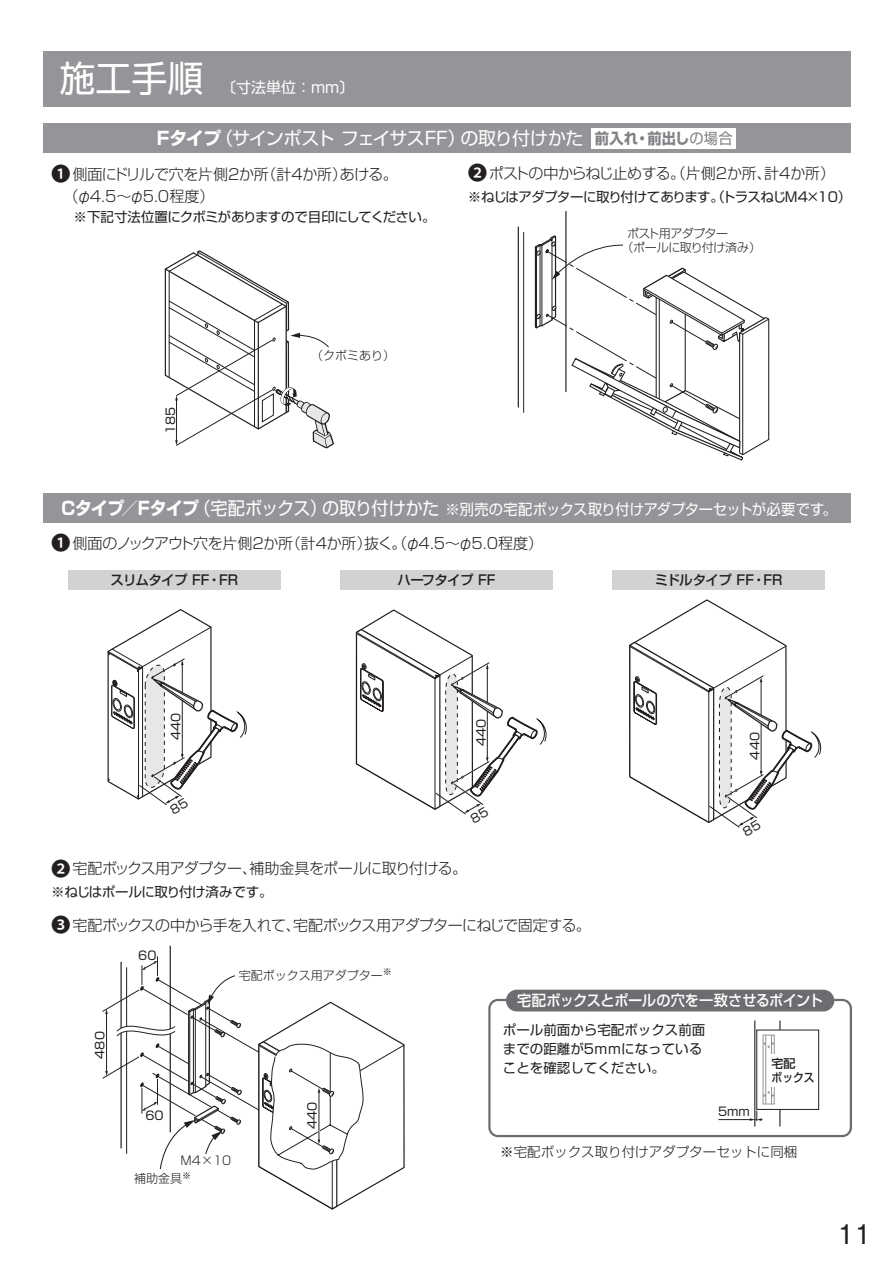
<style>
.page{position:relative;width:893px;height:1263px;background:#fff}
.page>*{position:absolute;margin:0;border:0;box-sizing:border-box;transform-origin:0 0}
.t1{font:36px "Shin Go Pro Regular 90 msp RKSJ H";color:#fff}
.t2{font:500 27px "Gothic BBB Pro";color:#231f20}
.t3{font:18px "Shin Go Pro Regular 90 msp RKSJ H";letter-spacing:-.035em;color:#fff}
.t4{font:15px/22.5px "Shin Go Pro Light 90 msp RKSJ H";letter-spacing:-.03em;color:#231f20}
.t5{font:15px "Shin Go Pro Regular 90 msp RKSJ H";color:#fff}
.t6{font:15px "Shin Go Pro Medium 90 msp RKSJ H";letter-spacing:-.035em;color:#fff;scale:.95 1}
.t7{font:13.5px/18.8px "Shin Go Pro Regular 90 msp RKSJ H";letter-spacing:-.01em;color:#231f20}
.t8{font:13.5px "Shin Go Pro Regular 90 msp RKSJ H";letter-spacing:-.05em;color:#231f20}
.t9{font:13.5px "Shin Go Pro Medium 90 msp RKSJ H";letter-spacing:-.04em;color:#231f20}
.t10{font:13.5px "Shin Go Pro Regular 90 msp RKSJ H";letter-spacing:-.035em;color:#231f20}
.t11{font:13.5px "Shin Go Pro Light 90 msp RKSJ H";color:#231f20}
.t12{font:12px "Shin Go Pro Light 90 msp RKSJ H";color:#231f20}
.t13{font:12px "Shin Go Pro Regular 90 msp RKSJ H";color:#231f20}
.t14{font:12px/14.4px "Shin Go Pro Light 90 msp RKSJ H";letter-spacing:-.04em;color:#231f20}
.t15{font:12px/14.4px "Shin Go Pro Medium 90 msp RKSJ H";color:#231f20}
.s1{font-family:"Shin Go Pro Bold 90 msp RKSJ H"}
.s2{font-family:"Shin Go Pro Bold 90 msp RKSJ H";font-size:15px;color:#808285}
.s3{font-size:15px;color:#808285}
.s4{font-family:"Koz Go Pr 6 N Regular 90 msp RKSJ H";font-size:19.5px}
.s5{font-family:"Shin Go Pro Bold 90 msp RKSJ H";font-size:18px}
.s6{font-size:18px}
</style>
<div class="page">
<hr style="left:565px;top:212px;width:1px;height:179px;background:#231f20">
<hr style="left:523px;top:232px;width:1px;height:180px;background:#231f20">
<hr style="left:518px;top:227px;width:1px;height:180px;background:#231f20">
<svg style="left:534px;top:234px;width:236px;height:226px"></svg>
<div style="left:43px;top:123px;width:807px;height:30px;background:#939598"></div>
<div style="left:591px;top:128px;width:145px;height:20px;background:#fff"></div>
<hr style="left:170px;top:946px;width:1px;height:186px;background:#231f20">
<hr style="left:754px;top:1020px;width:1px;height:106px;background:#231f20">
<hr style="left:779px;top:1020px;width:1px;height:106px;background:#231f20">
<div style="left:756px;top:1029px;width:63px;height:81px;background:#fff;border:1px solid #231f20"></div>
<div style="left:763px;top:1035px;width:11px;height:69px;border:1px solid #939598"></div>
<hr style="left:765px;top:1035px;width:1px;height:69px;background:#939598">
<hr style="left:771px;top:1035px;width:1px;height:69px;background:#939598">
<svg style="left:764px;top:1043px;width:10px;height:4px"></svg>
<svg style="left:764px;top:1091px;width:10px;height:5px"></svg>
<hr style="left:718px;top:1119px;width:33px;height:1px;background:#231f20">
<svg style="left:750px;top:1111px;width:12px;height:10px"></svg>
<div style="left:43px;top:493px;width:807px;height:30px;background:#939598"></div>
<div style="left:488px;top:999px;width:364px;height:138px;border:2px solid #6c6d70;border-radius:9px"></div>
<div style="left:506px;top:990px;width:328px;height:21px;background:#6c6d70;border-radius:11px"></div>
<svg style="left:102px;top:956px;width:303px;height:254px"></svg>
<div style="left:769px;top:1054px;width:10px;height:32px;background:#fff"></div>
<div style="left:43px;top:51px;width:807px;height:55px;background:#939598"></div>
<div style="left:68px;top:570px;width:213px;height:19px;background:#d1d2d4"></div>
<div style="left:612px;top:570px;width:213px;height:19px;background:#d1d2d4"></div>
<div style="left:340px;top:570px;width:213px;height:19px;background:#d1d2d4"></div>
<svg style="left:164px;top:250px;width:170px;height:198px"></svg>
<svg style="left:107px;top:609px;width:140px;height:197px"></svg>
<svg style="left:355px;top:609px;width:192px;height:206px"></svg>
<svg style="left:629px;top:599px;width:193px;height:229px"></svg>
<h1 class="t1" style="left:60px;top:48px;width:145px">施工手順</h1>
<p class="t5" style="left:221px;top:75px;width:135px">〔寸法単位：mm〕</p>
<p class="t3" style="left:157px;top:124px;width:577px"><span class="s1">Fタイプ</span>（サインポスト フェイサスFF）の取り付けかた <span class="s2">前入れ・前出し</span><span class="s3">の場合</span></p>
<p class="t4" style="left:51px;top:161px;width:348px"><span class="s4">❶</span>側面にドリルで穴を片側2か所（計4か所）あける。　 （φ4.5～φ5.0程度）</p>
<p class="t10" style="left:73px;top:206px;width:364px">※下記寸法位置にクボミがありますので目印にしてください。</p>
<p class="t13" style="left:161px;top:434px;width:29px;rotate:-90deg">185</p>
<p class="t12" style="left:311px;top:346px;width:85px">（クボミあり）</p>
<p class="t4" style="left:468px;top:160px;width:369px"><span class="s4">❷</span>ポストの中からねじ止めする。（片側2か所、計4か所）</p>
<p class="t8" style="left:468px;top:185px;width:385px">※ねじはアダプターに取り付けてあります。（トラスねじM4×10）</p>
<p class="t14" style="left:621px;top:224px;width:141px;text-indent:6px">ポスト用アダプター<br>（ポールに取り付け済み）</p>
<p class="t5" style="left:61px;top:497px;width:778px"><span class="s5">Cタイプ／Fタイプ</span><span class="s6">（宅配ボックス）の取り付けかた</span> ※別売の宅配ボックス取り付けアダプターセットが必要です。</p>
<p class="t4" style="left:51px;top:530px;width:493px"><span class="s4">❶</span>側面のノックアウト穴を片側2か所（計4か所）抜く。（φ4.5～φ5.0程度）</p>
<p class="t9" style="left:111px;top:569px;width:129px">スリムタイプ FF・FR</p>
<p class="t9" style="left:398px;top:569px;width:99px">ハーフタイプ FF</p>
<p class="t9" style="left:655px;top:569px;width:129px">ミドルタイプ FF・FR</p>
<p class="t13" style="left:166px;top:740px;width:29px;rotate:-90deg">440</p>
<p class="t13" style="left:471px;top:746px;width:29px;rotate:-90deg">440</p>
<p class="t4" style="left:51px;top:855px;width:417px"><span class="s4">❷</span> 宅配ボックス用アダプター、補助金具をポールに取り付ける。</p>
<p class="t4" style="left:51px;top:912px;width:541px"><span class="s4">❸</span> 宅配ボックスの中から手を入れて、宅配ボックス用アダプターにねじで固定する。</p>
<p class="t7" style="left:51px;top:881px;width:223px">※ねじはポールに取り付け済みです。</p>
<p class="t13" style="left:138px;top:945px;width:20px">60</p>
<p class="t12" style="left:239px;top:965px;width:154px">宅配ボックス用アダプター<sup>※</sup></p>
<p class="t13" style="left:745px;top:759px;width:29px;rotate:-90deg">440</p>
<p class="t13" style="left:90px;top:1059px;width:29px;rotate:-90deg">480</p>
<p class="t13" style="left:145px;top:1106px;width:20px">60</p>
<p class="t12" style="left:181px;top:1151px;width:52px">M4×10</p>
<p class="t12" style="left:134px;top:1168px;width:59px">補助金具<sup>※</sup></p>
<p class="t13" style="left:302px;top:1129px;width:29px;rotate:-90deg">440</p>
<p class="t6" style="left:517px;top:988px;width:324px">宅配ボックスとポールの穴を一致させるポイント</p>
<p class="t7" style="left:503px;top:1019px;width:204px">ポール前面から宅配ボックス前面までの距離が5ｍｍになっていることを確認してください。</p>
<p class="t15" style="left:771px;top:1055px;width:45px">宅配<br>ボックス</p>
<p class="t13" style="left:718px;top:1102px;width:33px">5mm</p>
<p class="t11" style="left:500px;top:1141px;width:299px">※宅配ボックス取り付けアダプターセットに同梱</p>
<h2 class="t2" style="left:838px;top:1212px;width:36px">11</h2>
</div>
